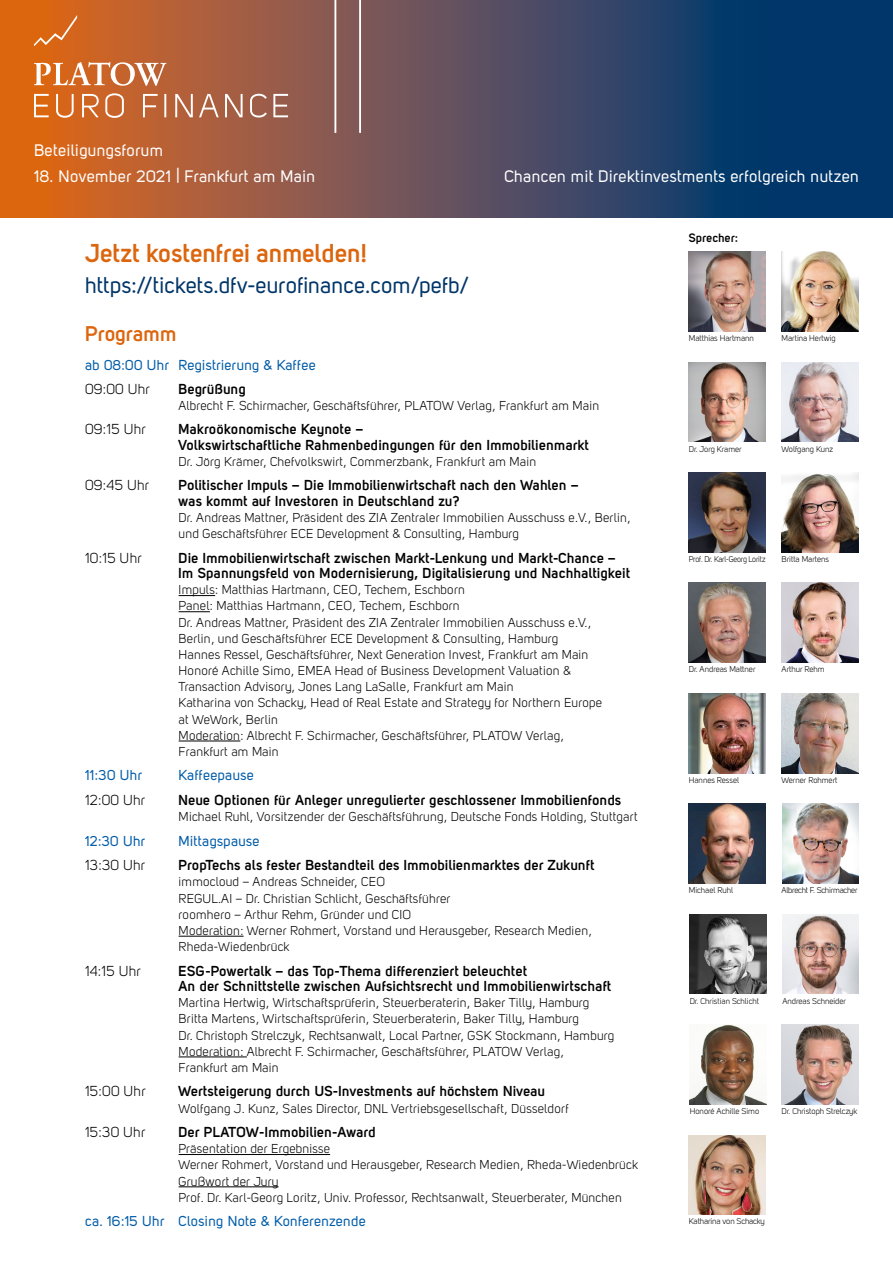
<style>
.page{position:relative;width:893px;height:1263px;background:#fff}
.page>*{position:absolute;margin:0;border:0;box-sizing:border-box;transform-origin:0 0}
.t1{font:700 25.5px "Uni Sans Semi";color:#dc660e}
.t2{font:22.5px "Uni Sans Regular";letter-spacing:.005em;color:#003669}
.t3{font:700 21px "Uni Sans Semi";color:#dc660e}
.t4{font:16.5px "Uni Sans Regular";letter-spacing:.02em;color:#fff}
.Veranstaltungstitel{font:700 14.25px/15.5px "Uni Sans Semi";letter-spacing:.02em;color:#000}
.BlaueHervorhebung{font:14.25px "Uni Sans Regular";letter-spacing:.02em;color:#005ca9}
.Veranstaltungstitel-2{font:14.25px "Uni Sans Book";letter-spacing:.02em;color:#000}
.Copy_Veranstaltung{font:12.75px/16.2px "Uni Sans Book";letter-spacing:.02em;color:#000}
.Veranstaltungstitel-3{font:12.75px "Uni Sans Book";letter-spacing:.02em;color:#000}
.BU_Personen{font:700 12px "Uni Sans Semi";letter-spacing:.02em;color:#000}
.Name{font:8.25px "Uni Sans Book";color:#000}
.Name-2{font:8.25px "Uni Sans Book";letter-spacing:-.02em;color:#000;scale:.95 1}
.Name-3{font:8.25px "Uni Sans Book";letter-spacing:-.02em;color:#000}
</style>
<div class="page">
<svg style="left:0;top:0;width:893px;height:217px;background:#5d4d55"></svg>
<svg style="left:34px;top:15px;width:43px;height:30px"></svg>
<svg style="left:34px;top:62px;width:254px;height:58px;background:#c37952"></svg>
<hr style="left:359px;top:0;width:2px;height:133px;background:#fff">
<hr style="left:334px;top:0;width:2px;height:133px;background:#fff">
<hr style="left:179px;top:595px;width:36px;height:1px;background:#000">
<hr style="left:179px;top:611px;width:31px;height:1px;background:#000">
<hr style="left:179px;top:741px;width:61px;height:1px;background:#000">
<hr style="left:179px;top:936px;width:65px;height:1px;background:#000">
<hr style="left:179px;top:1056px;width:68px;height:1px;background:#000">
<hr style="left:179px;top:1154px;width:151px;height:1px;background:#000">
<hr style="left:179px;top:1186px;width:100px;height:1px;background:#000">
<img style="left:782px;top:914px;width:77px;height:80px">
<img style="left:690px;top:1025px;width:76px;height:79px">
<img style="left:782px;top:583px;width:76px;height:80px">
<img style="left:783px;top:804px;width:75px;height:79px">
<img style="left:689px;top:252px;width:76px;height:79px">
<img style="left:690px;top:914px;width:76px;height:80px">
<img style="left:689px;top:583px;width:76px;height:80px">
<img style="left:689px;top:804px;width:76px;height:79px">
<img style="left:689px;top:1135px;width:76px;height:80px">
<img style="left:782px;top:252px;width:76px;height:79px">
<img style="left:689px;top:693px;width:76px;height:80px">
<img style="left:782px;top:693px;width:76px;height:80px">
<img style="left:782px;top:1025px;width:76px;height:79px">
<img style="left:689px;top:473px;width:76px;height:79px">
<img style="left:782px;top:362px;width:76px;height:80px">
<img style="left:689px;top:362px;width:76px;height:80px">
<img style="left:782px;top:473px;width:76px;height:79px">
<p class="t4" style="left:34px;top:141px;width:131px">Beteiligungsforum</p>
<p class="t4" style="left:34px;top:166px;width:283px">18. November 2021 | Frankfurt am Main</p>
<p class="t4" style="left:504px;top:166px;width:356px">Chancen mit Direktinvestments erfolgreich nutzen</p>
<p class="t1" style="left:85px;top:237px;width:284px">Jetzt kostenfrei anmelden!</p>
<p class="t2" style="left:85px;top:272px;width:385px">https://tickets.dfv-eurofinance.com/pefb/</p>
<p class="t3" style="left:85px;top:321px;width:93px">Programm</p>
<p class="BlaueHervorhebung" style="left:85px;top:356px;width:232px">ab 08:00 Uhr Registrierung &amp; Kaffee</p>
<p class="Veranstaltungstitel-2" style="left:85px;top:381px;width:66px">09:00 Uhr</p>
<p class="Veranstaltungstitel" style="left:179px;top:381px;width:69px">Begrüßung</p>
<p class="Veranstaltungstitel-3" style="left:179px;top:398px;width:422px">Albrecht F. Schirmacher, Geschäftsführer, PLATOW Verlag, Frankfurt am Main</p>
<p class="Veranstaltungstitel-2" style="left:85px;top:421px;width:62px">09:15 Uhr</p>
<p class="Veranstaltungstitel" style="left:179px;top:421px;width:412px">Makroökonomische Keynote –<br>Volkswirtschaftliche Rahmenbedingungen für den Immobilienmarkt</p>
<p class="Copy_Veranstaltung" style="left:179px;top:453px;width:359px">Dr. Jörg Krämer, Chefvolkswirt, Commerzbank, Frankfurt am Main</p>
<p class="Veranstaltungstitel-2" style="left:85px;top:477px;width:66px">09:45 Uhr</p>
<p class="Veranstaltungstitel" style="left:179px;top:477px;width:401px">Politischer Impuls – Die Immobilienwirtschaft nach den Wahlen – was kommt auf Investoren in Deutschland zu?</p>
<p class="Copy_Veranstaltung" style="left:179px;top:509px;width:453px">Dr. Andreas Mattner, Präsident des ZIA Zentraler Immobilien Ausschuss e.V., Berlin, und Geschäftsführer ECE Development &amp; Consulting, Hamburg</p>
<p class="Veranstaltungstitel-2" style="left:85px;top:550px;width:58px">10:15 Uhr</p>
<p class="Veranstaltungstitel" style="left:179px;top:550px;width:453px">Die Immobilienwirtschaft zwischen Markt-Lenkung und Markt-Chance –<br>Im Spannungsfeld von Modernisierung, Digitalisierung und Nachhaltigkeit</p>
<p class="Copy_Veranstaltung" style="left:179px;top:582px;width:288px">Impuls: Matthias Hartmann, CEO, Techem, Eschborn</p>
<p class="Copy_Veranstaltung" style="left:179px;top:598px;width:283px">Panel: Matthias Hartmann, CEO, Techem, Eschborn</p>
<p class="Copy_Veranstaltung" style="left:179px;top:614px;width:425px">Dr. Andreas Mattner, Präsident des ZIA Zentraler Immobilien Ausschuss e.V., Berlin, und Geschäftsführer ECE Development &amp; Consulting, Hamburg Hannes Ressel, Geschäftsführer, Next Generation Invest, Frankfurt am Main Honoré Achille Simo, EMEA Head of Business Development Valuation &amp; Transaction Advisory, Jones Lang LaSalle, Frankfurt am Main<br>Katharina von Schacky, Head of Real Estate and Strategy for Northern Europe at WeWork, Berlin</p>
<p class="Copy_Veranstaltung" style="left:179px;top:727px;width:387px">Moderation: Albrecht F. Schirmacher, Geschäftsführer, PLATOW Verlag,<br>Frankfurt am Main</p>
<p class="BlaueHervorhebung" style="left:85px;top:767px;width:59px">11:30 Uhr</p>
<p class="BlaueHervorhebung" style="left:179px;top:767px;width:77px">Kaffeepause</p>
<p class="Veranstaltungstitel-2" style="left:85px;top:792px;width:62px">12:00 Uhr</p>
<p class="Veranstaltungstitel" style="left:179px;top:792px;width:444px">Neue Optionen für Anleger unregulierter geschlossener Immobilienfonds</p>
<p class="Copy_Veranstaltung" style="left:179px;top:809px;width:460px">Michael Ruhl, Vorsitzender der Geschäftsführung, Deutsche Fonds Holding, Stuttgart</p>
<p class="BlaueHervorhebung" style="left:85px;top:832px;width:62px">12:30 Uhr</p>
<p class="BlaueHervorhebung" style="left:179px;top:832px;width:83px">Mittagspause</p>
<p class="Veranstaltungstitel-2" style="left:85px;top:857px;width:62px">13:30 Uhr</p>
<p class="Veranstaltungstitel" style="left:179px;top:857px;width:417px">PropTechs als fester Bestandteil des Immobilienmarktes der Zukunft</p>
<p class="Copy_Veranstaltung" style="left:179px;top:874px;width:208px">immocloud – Andreas Schneider, CEO</p>
<p class="Copy_Veranstaltung" style="left:179px;top:890px;width:273px">REGUL.AI – Dr. Christian Schlicht, Geschäftsführer</p>
<p class="Copy_Veranstaltung" style="left:179px;top:906px;width:234px">roomhero – Arthur Rehm, Gründer und CIO</p>
<p class="Copy_Veranstaltung" style="left:179px;top:922px;width:415px">Moderation: Werner Rohmert, Vorstand und Herausgeber, Research Medien,<br>Rheda-Wiedenbrück</p>
<p class="Veranstaltungstitel-2" style="left:85px;top:962px;width:57px">14:15 Uhr</p>
<p class="Veranstaltungstitel" style="left:179px;top:963px;width:434px">ESG-Powertalk – das Top-Thema differenziert beleuchtet<br>An der Schnittstelle zwischen Aufsichtsrecht und Immobilienwirtschaft</p>
<p class="Copy_Veranstaltung" style="left:179px;top:995px;width:412px">Martina Hertwig, Wirtschaftsprüferin, Steuerberaterin, Baker Tilly, Hamburg</p>
<p class="Copy_Veranstaltung" style="left:179px;top:1011px;width:402px">Britta Martens, Wirtschaftsprüferin, Steuerberaterin, Baker Tilly, Hamburg</p>
<p class="Copy_Veranstaltung" style="left:179px;top:1027px;width:437px">Dr. Christoph Strelczyk, Rechtsanwalt, Local Partner, GSK Stockmann, Hamburg</p>
<p class="Copy_Veranstaltung" style="left:179px;top:1043px;width:387px">Moderation: Albrecht F. Schirmacher, Geschäftsführer, PLATOW Verlag,<br>Frankfurt am Main</p>
<p class="Veranstaltungstitel-2" style="left:85px;top:1083px;width:62px">15:00 Uhr</p>
<p class="Veranstaltungstitel" style="left:179px;top:1083px;width:368px">Wertsteigerung durch US-Investments auf höchstem Niveau</p>
<p class="Copy_Veranstaltung" style="left:179px;top:1100px;width:392px">Wolfgang J. Kunz, Sales Director, DNL Vertriebsgesellschaft, Düsseldorf</p>
<p class="Veranstaltungstitel-2" style="left:85px;top:1124px;width:62px">15:30 Uhr</p>
<p class="Veranstaltungstitel" style="left:179px;top:1124px;width:199px">Der PLATOW-Immobilien-Award</p>
<p class="Copy_Veranstaltung" style="left:179px;top:1141px;width:153px">Präsentation der Ergebnisse</p>
<p class="Copy_Veranstaltung" style="left:179px;top:1157px;width:461px">Werner Rohmert, Vorstand und Herausgeber, Research Medien, Rheda-Wiedenbrück</p>
<p class="Copy_Veranstaltung" style="left:179px;top:1173px;width:101px">Grußwort der Jury</p>
<p class="Copy_Veranstaltung" style="left:179px;top:1189px;width:445px">Prof. Dr. Karl-Georg Loritz, Univ. Professor, Rechtsanwalt, Steuerberater, München</p>
<p class="BlaueHervorhebung" style="left:85px;top:1213px;width:282px">ca. 16:15 Uhr Closing Note &amp; Konferenzende</p>
<p class="BU_Personen" style="left:689px;top:230px;width:51px">Sprecher:</p>
<p class="Name" style="left:689px;top:333px;width:67px">Matthias Hartmann</p>
<p class="Name" style="left:782px;top:333px;width:56px">Martina Hertwig</p>
<p class="Name" style="left:689px;top:444px;width:54px">Dr. Jörg Krämer</p>
<p class="Name" style="left:782px;top:444px;width:53px">Wolfgang Kunz</p>
<p class="Name-2" style="left:689px;top:554px;width:82px">Prof. Dr. Karl-Georg Loritz</p>
<p class="Name" style="left:782px;top:554px;width:49px">Britta Martens</p>
<p class="Name" style="left:689px;top:665px;width:68px">Dr. Andreas Mattner</p>
<p class="Name" style="left:782px;top:665px;width:45px">Arthur Rehm</p>
<p class="Name" style="left:689px;top:775px;width:52px">Hannes Ressel</p>
<p class="Name" style="left:782px;top:775px;width:57px">Werner Rohmert</p>
<p class="Name" style="left:689px;top:885px;width:46px">Michael Ruhl</p>
<p class="Name-3" style="left:782px;top:885px;width:78px">Albrecht F. Schirmacher</p>
<p class="Name" style="left:690px;top:996px;width:71px">Dr. Christian Schlicht</p>
<p class="Name" style="left:782px;top:996px;width:65px">Andreas Schneider</p>
<p class="Name" style="left:690px;top:1106px;width:71px">Honoré Achille Simo</p>
<p class="Name" style="left:782px;top:1106px;width:77px">Dr. Christoph Strelczyk</p>
<p class="Name" style="left:689px;top:1217px;width:78px">Katharina von Schacky</p>
</div>
